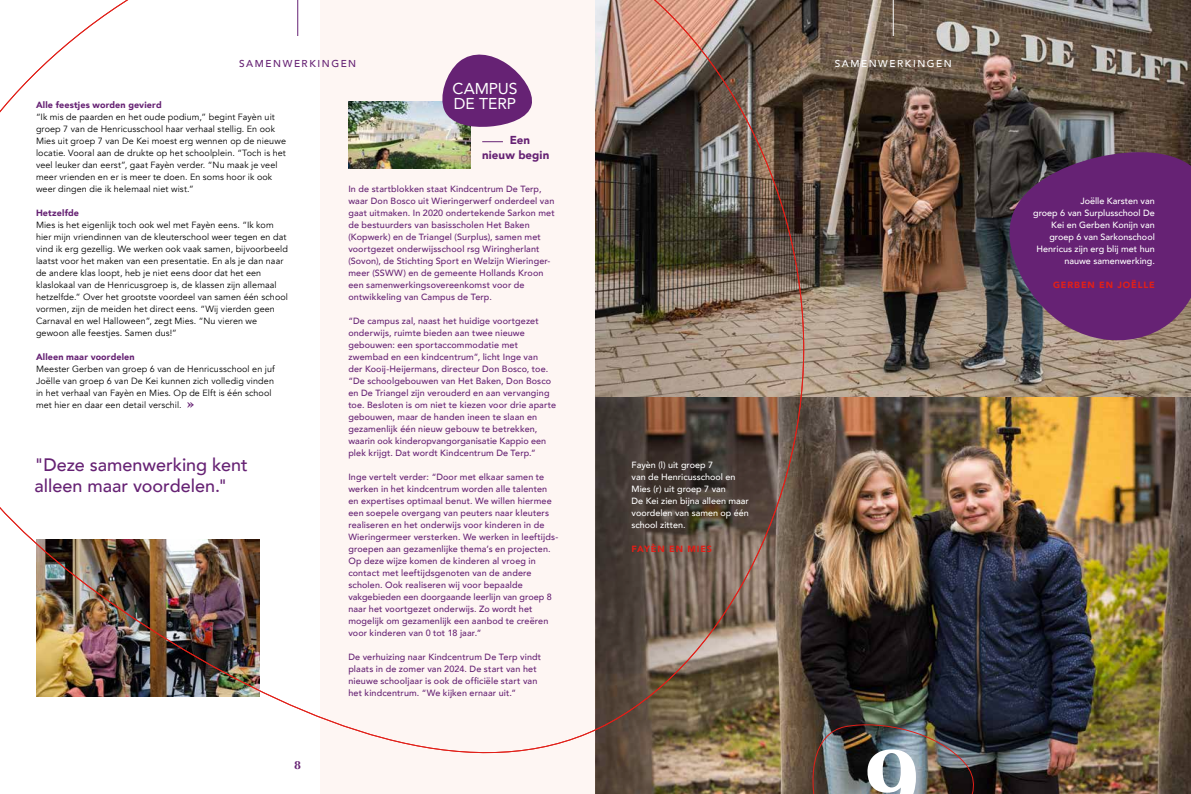
<style>
.page{position:relative;width:1191px;height:794px;background:#fff}
.page>*{position:absolute;margin:0;border:0;box-sizing:border-box;transform-origin:0 0}
.t1{font:700 92.3px "Poltawski Nowy";color:#fff}
.t2{font:500 18px/21px "Avenir";color:#662274}
.t3{font:15.7px/15.7px "Avenir";letter-spacing:-.005em;color:#fff}
.t4{font:900 11.5px/15px "Avenir";letter-spacing:.005em;color:#662274}
.t5{font:700 11px "Poltawski Nowy";color:#662274}
.t6{font:500 10px "Avenir";letter-spacing:.155em;color:#662274}
.t7{font:500 10px "Avenir";letter-spacing:.155em;color:#fff}
.t8{font:500 9px/12px "Avenir";letter-spacing:.015em;color:#662274}
.t9{font:9px/12px "Avenir";letter-spacing:.01em;color:#000}
.t10{font:500 9px/12px "Avenir";color:#fff;text-align:right}
.t11{font:900 9px "Avenir";letter-spacing:.015em;color:#662274}
.t12{font:900 9px "Avenir";letter-spacing:.1em;color:#e11f18}
.s1{font-family:"Poltawski Nowy";font-weight:700;font-size:14px;color:#662274}
</style>
<div class="page">
<img style="left:804px;top:0;width:387px;height:397px">
<img style="left:596px;top:397px;width:595px;height:397px">
<svg style="left:1002px;top:148px;width:189px;height:195px;background:#622e6a"></svg>
<img style="left:0;top:0;width:804px;height:785px">
<img style="left:805px;top:719px;width:186px;height:75px">
<hr style="left:893px;top:0;width:1px;height:36px;background:#fff">
<hr style="left:297px;top:0;width:1px;height:36px;background:#662274">
<p class="t6" style="left:239px;top:55px;width:118px">SAMENWERKINGEN</p>
<p class="t7" style="left:834px;top:55px;width:118px">SAMENWERKINGEN</p>
<p class="t11" style="left:36px;top:97px;width:127px">Alle feestjes worden gevierd</p>
<p class="t9" style="left:36px;top:111px;width:251px">“Ik mis de paarden en het oude podium,” begint Fayèn uit groep 7 van de Henricusschool haar verhaal stellig. En ook Mies uit groep 7 van De Kei moest erg wennen op de nieuwe locatie. Vooral aan de drukte op het schoolplein. “Toch is het veel leuker dan eerst”, gaat Fayèn verder. “Nu maak je veel meer vrienden en er is meer te doen. En soms hoor ik ook weer dingen die ik helemaal niet wist.”</p>
<p class="t11" style="left:36px;top:205px;width:45px">Hetzelfde</p>
<p class="t9" style="left:36px;top:219px;width:254px">Mies is het eigenlijk toch ook wel met Fayèn eens. “Ik kom hier mijn vriendinnen van de kleuterschool weer tegen en dat vind ik erg gezellig. We werken ook vaak samen, bijvoorbeeld laatst voor het maken van een presentatie. En als je dan naar de andere klas loopt, heb je niet eens door dat het een klaslokaal van de Henricusgroep is, de klassen zijn allemaal hetzelfde.” Over het grootste voordeel van samen één school vormen, zijn de meiden het direct eens. “Wij vierden geen Carnaval en wel Halloween”, zegt Mies. “Nu vieren we gewoon alle feestjes. Samen dus!”</p>
<p class="t11" style="left:36px;top:349px;width:100px">Alleen maar voordelen</p>
<p class="t9" style="left:36px;top:363px;width:240px">Meester Gerben van groep 6 van de Henricusschool en juf Joëlle van groep 6 van De Kei kunnen zich volledig vinden in het verhaal van Fayèn en Mies. Op de Elft is één school met hier en daar een detail verschil. <span class="s1">»</span></p>
<h2 class="t2" style="left:35px;top:453px;width:215px">"Deze samenwerking kent alleen maar voordelen."</h2>
<p class="t5" style="left:294px;top:757px;width:8px">8</p>
<h3 class="t3" style="left:452px;top:80px;width:67px">CAMPUS<br>DE TERP</h3>
<p class="t4" style="left:482px;top:132px;width:69px;text-indent:27px">Een nieuw begin</p>
<p class="t8" style="left:348px;top:182px;width:208px">In de startblokken staat Kindcentrum De Terp, waar Don Bosco uit Wieringerwerf onderdeel van gaat uitmaken. In 2020 ondertekende Sarkon met de bestuurders van basisscholen Het Baken (Kopwerk) en de Triangel (Surplus), samen met voortgezet onderwijsschool rsg Wiringherlant (Sovon), de Stichting Sport en Welzijn Wieringer&shy;meer (SSWW) en de gemeente Hollands Kroon een samenwerkingsovereenkomst voor de ontwikkeling van Campus de Terp.</p>
<p class="t8" style="left:348px;top:314px;width:209px">“De campus zal, naast het huidige voortgezet onderwijs, ruimte bieden aan twee nieuwe gebouwen: een sportaccommodatie met zwembad en een kindcentrum”, licht Inge van<br>der Kooij-Heijermans, directeur Don Bosco, toe. “De schoolgebouwen van Het Baken, Don Bosco en De Triangel zijn verouderd en aan vervanging toe. Besloten is om niet te kiezen voor drie aparte gebouwen, maar de handen ineen te slaan en gezamenlijk één nieuw gebouw te betrekken, waarin ook kinderopvangorganisatie Kappio een plek krijgt. Dat wordt Kindcentrum De Terp.”</p>
<p class="t8" style="left:348px;top:470px;width:211px">Inge vertelt verder: “Door met elkaar samen te werken in het kindcentrum worden alle talenten en expertises optimaal benut. We willen hiermee een soepele overgang van peuters naar kleuters realiseren en het onderwijs voor kinderen in de Wieringermeer versterken. We werken in leeftijds&shy;groepen aan gezamenlijke thema’s en projecten.<br>Op deze wijze komen de kinderen al vroeg in contact met leeftijdsgenoten van de andere scholen. Ook realiseren wij voor bepaalde vakgebieden een doorgaande leerlijn van groep 8 naar het voortgezet onderwijs. Zo wordt het mogelijk om gezamenlijk een aanbod te creëren voor kinderen van 0 tot 18 jaar.”</p>
<p class="t8" style="left:348px;top:650px;width:194px">De verhuizing naar Kindcentrum De Terp vindt plaats in de zomer van 2024. De start van het nieuwe schooljaar is ook de officiële start van het kindcentrum. “We kijken ernaar uit.”</p>
<p class="t10" style="left:631px;top:458px;width:119px;text-align:left">Fayèn (l) uit groep 7<br>van de Henricusschool en<br>Mies (r) uit groep 7 van<br>De Kei zien bijna alleen maar voordelen van samen op één school zitten.</p>
<p class="t12" style="left:631px;top:541px;width:82px">FAYÈN EN MIES</p>
<h1 class="t1" style="left:864px;top:713px;width:58px">9</h1>
<p class="t10" style="left:1033px;top:194px;width:123px">Joëlle Karsten van<br>groep 6 van Surplusschool De<br>Kei en Gerben Konijn van groep 6 van Sarkonschool<br>Henricus zijn erg blij met hun nauwe samenwerking.</p>
<p class="t12" style="left:1053px;top:277px;width:103px">GERBEN EN JOËLLE</p>
</div>
